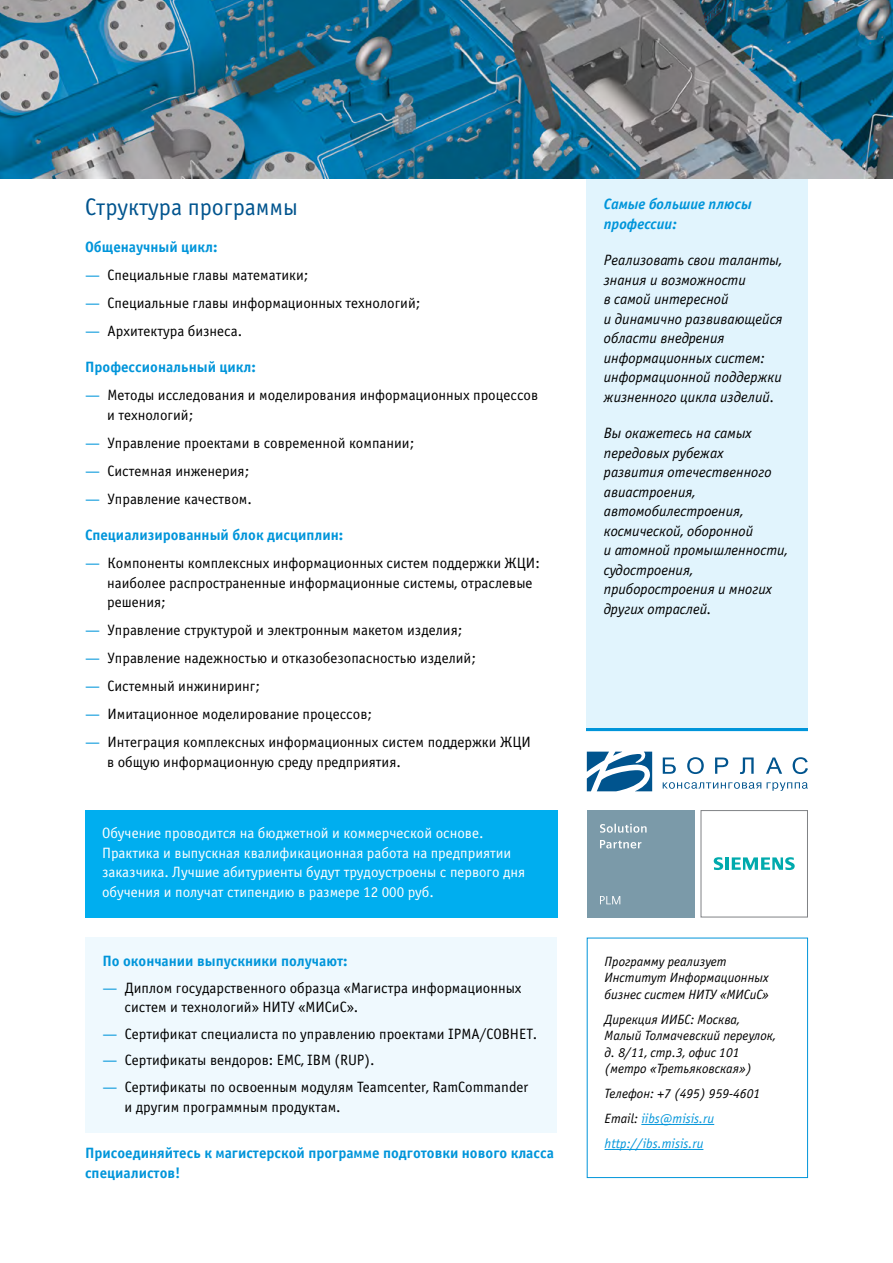
<style>
.page{position:relative;width:893px;height:1263px;background:#fff}
.page>*{position:absolute;margin:0;border:0;box-sizing:border-box;transform-origin:0 0}
.t1{font:24px "Officina Sans C";color:#00548e}
.t2{font:15px/19.5px "Officina Sans C";color:#000}
.t3{font:italic 15px/19.5px "Officina Sans Book C";color:#000}
.t4{font:15px/19.5px "Officina Sans C";color:#fff}
.t5{font:700 15px/19.5px "Officina Sans C";color:#0095da}
.t6{font:italic 15px/19.5px "Officina Sans Bold OSC";color:#0095da}
.t7{font:italic 13.5px/16.5px "Officina Sans Book C";color:#000}
.t8{font:italic 13.5px/25px "Officina Sans Book C";color:#0095da}
.s1{color:#0095da}
.s2{color:#000}
</style>
<div class="page">
<hr style="left:641px;top:1124px;width:73px;height:1px;background:#0095da">
<hr style="left:605px;top:1149px;width:98px;height:1px;background:#0095da">
<div style="left:587px;top:938px;width:221px;height:240px;border:1px solid #0095da"></div>
<div style="left:85px;top:938px;width:472px;height:195px;background:#eff9fe"></div>
<div style="left:85px;top:810px;width:472px;height:107px;background:#00aeef"></div>
<div style="left:587px;top:160px;width:221px;height:571px;background:#e1f4fd"></div>
<hr style="left:587px;top:728px;width:221px;height:3px;background:#0095da">
<div style="left:587px;top:810px;width:107px;height:107px;background:#7b9aa9"></div>
<svg style="left:600px;top:823px;width:47px;height:10px"></svg>
<svg style="left:600px;top:840px;width:41px;height:8px"></svg>
<svg style="left:600px;top:896px;width:20px;height:8px"></svg>
<svg style="left:714px;top:857px;width:81px;height:13px"></svg>
<div style="left:700px;top:810px;width:108px;height:107px;border:1px solid #808285"></div>
<svg style="left:687px;top:757px;width:17px;height:17px"></svg>
<svg style="left:663px;top:757px;width:13px;height:17px"></svg>
<svg style="left:715px;top:757px;width:13px;height:17px"></svg>
<svg style="left:740px;top:757px;width:14px;height:17px"></svg>
<svg style="left:766px;top:757px;width:16px;height:17px"></svg>
<svg style="left:793px;top:757px;width:15px;height:17px"></svg>
<svg style="left:587px;top:752px;width:65px;height:39px"></svg>
<svg style="left:663px;top:782px;width:145px;height:9px"></svg>
<img style="left:0;top:0;width:893px;height:179px">
<h1 class="t1" style="left:85px;top:194px;width:214px">Структура программы</h1>
<p class="t5" style="left:85px;top:237px;width:134px">Общенаучный цикл:</p>
<p class="t2" style="left:85px;top:265px;width:225px"><span class="s1">—</span> Специальные главы математики;</p>
<p class="t2" style="left:85px;top:293px;width:337px"><span class="s1">—</span> Специальные главы информационных технологий;</p>
<p class="t2" style="left:85px;top:321px;width:159px"><span class="s1">—</span> Архитектура бизнеса.</p>
<p class="t5" style="left:85px;top:357px;width:172px">Профессиональный цикл:</p>
<p class="t2" style="left:107px;top:386px;width:432px;text-indent:-22px"><span class="s1">—</span> Методы исследования и моделирования информационных процессов и технологий;</p>
<p class="t2" style="left:85px;top:433px;width:331px"><span class="s1">—</span> Управление проектами в современной компании;</p>
<p class="t2" style="left:85px;top:461px;width:166px"><span class="s1">—</span> Системная инженерия;</p>
<p class="t2" style="left:85px;top:489px;width:168px"><span class="s1">—</span> Управление качеством.</p>
<p class="t5" style="left:85px;top:525px;width:260px">Специализированный блок дисциплин:</p>
<p class="t2" style="left:107px;top:554px;width:434px;text-indent:-22px"><span class="s1">—</span> Компоненты комплексных информационных систем поддержки ЖЦИ: наиболее распространенные информационные системы, отраслевые решения;</p>
<p class="t2" style="left:85px;top:621px;width:379px"><span class="s1">—</span> Управление структурой и электронным макетом изделия;</p>
<p class="t2" style="left:85px;top:649px;width:392px"><span class="s1">—</span> Управление надежностью и отказобезопасностью изделий;</p>
<p class="t2" style="left:85px;top:677px;width:176px"><span class="s1">—</span> Системный инжиниринг;</p>
<p class="t2" style="left:85px;top:705px;width:289px"><span class="s1">—</span> Имитационное моделирование процессов;</p>
<p class="t2" style="left:107px;top:733px;width:425px;text-indent:-22px"><span class="s1">—</span> Интеграция комплексных информационных систем поддержки ЖЦИ в общую информационную среду предприятия.</p>
<p class="t4" style="left:102px;top:824px;width:425px">Обучение проводится на бюджетной и коммерческой основе.<br>Практика и выпускная квалификационная работа на предприятии заказчика. Лучшие абитуриенты будут трудоустроены с первого дня обучения и получат стипендию в размере 12 000 руб.</p>
<p class="t5" style="left:102px;top:951px;width:247px">По окончании выпускники получают:</p>
<p class="t2" style="left:125px;top:978px;width:399px;text-indent:-22px"><span class="s1">—</span> Диплом государственного образца «Магистра информационных систем и технологий» НИТУ «МИСиС».</p>
<p class="t2" style="left:102px;top:1024px;width:436px"><span class="s1">—</span> Cертификат специалиста по управлению проектами IPMA/СОВНЕТ.</p>
<p class="t2" style="left:102px;top:1051px;width:274px"><span class="s1">—</span> Сертификаты вендоров: EMC, IBM (RUP).</p>
<p class="t2" style="left:125px;top:1078px;width:405px;text-indent:-22px"><span class="s1">—</span> Сертификаты по освоенным модулям Teamcenter, RamCommander и другим программным продуктам.</p>
<p class="t5" style="left:85px;top:1143px;width:470px">Присоединяйтесь к магистерской программе подготовки нового класса специалистов!</p>
<p class="t6" style="left:604px;top:195px;width:150px">Самые большие плюсы профессии:</p>
<p class="t3" style="left:604px;top:251px;width:180px">Реализовать свои таланты, знания и возможности<br>в самой интересной<br>и динамично развивающейся области внедрения информационных систем: информационной поддержки жизненного цикла изделий.</p>
<p class="t3" style="left:604px;top:424px;width:185px">Вы окажетесь на самых передовых рубежах<br>развития отечественного авиастроения, автомобилестроения, космической, оборонной<br>и атомной промышленности, судостроения, приборостроения и многих других отраслей.</p>
<p class="t7" style="left:605px;top:953px;width:166px">Программу реализует<br>Институт Информационных бизнес систем НИТУ «МИСиС»</p>
<p class="t7" style="left:605px;top:1011px;width:173px">Дирекция ИИБС: Москва,<br>Малый Толмачевский переулок, д. 8/11, стр.3, офис 101 (метро «Третьяковская»)</p>
<p class="t8" style="left:605px;top:1081px;width:157px"><span class="s2">Телефон: +7 (495) 959-4601<br>Email:</span> iibs@misis.ru http://ibs.misis.ru</p>
</div>
